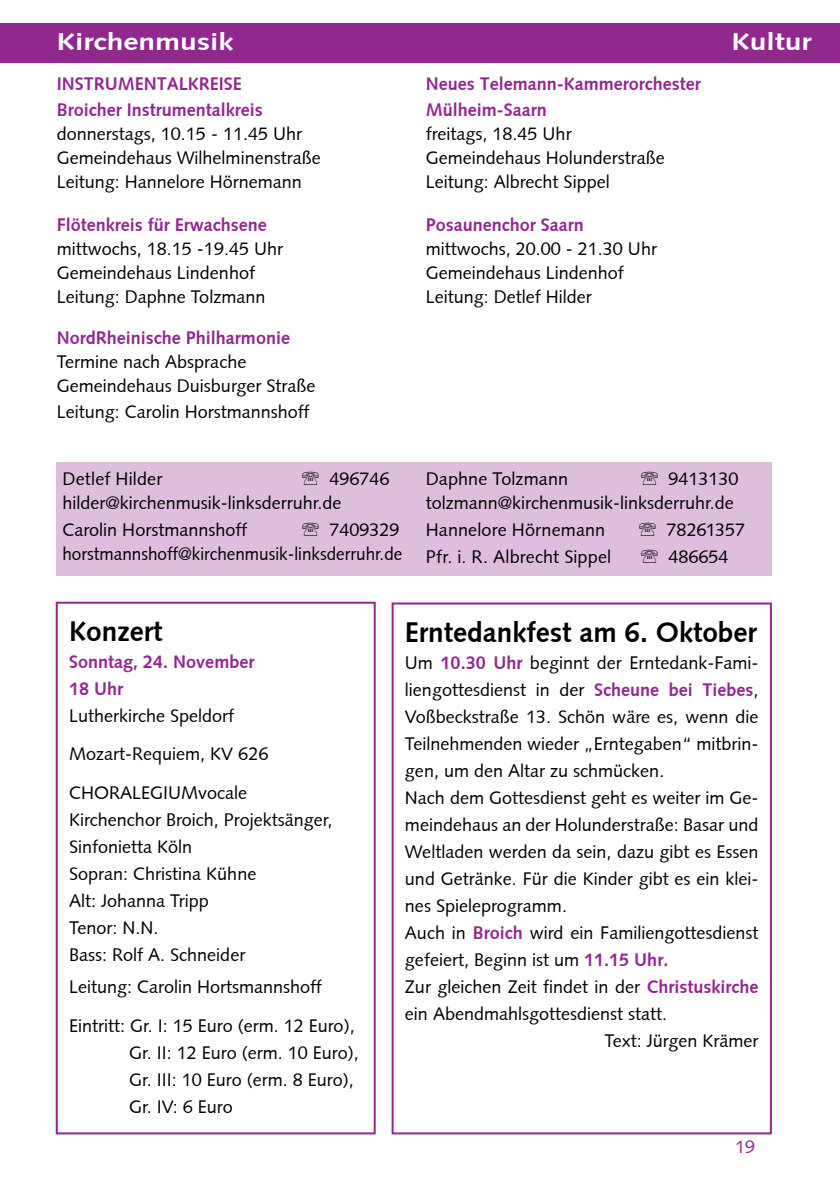
<style>
.page{position:relative;width:840px;height:1191px;background:#fff}
.page>*{position:absolute;margin:0;border:0;box-sizing:border-box;transform-origin:0 0}
.t1{font:700 28px "Syntax";color:#000}
.t2{font:700 24px "Syntax";color:#fff;scale:1.25 1}
.t3{font:18px/24px "Syntax";color:#000}
.t4{font:700 18px/26px "Syntax";color:#92278f}
.t5{font:18px "Syntax";color:#92278f}
.s1{font-weight:700;color:#92278f}
</style>
<div class="page">
<div style="left:0;top:23px;width:839px;height:39px;background:#92278f"></div>
<div style="left:57px;top:462px;width:714px;height:113px;background:#debedd"></div>
<div style="left:56px;top:602px;width:319px;height:532px;border:2px solid #92278f"></div>
<div style="left:391px;top:602px;width:380px;height:532px;border:2px solid #92278f"></div>
<h2 class="t2" style="left:57px;top:28px;width:143px">Kirchenmusik</h2>
<h2 class="t2" style="left:731px;top:28px;width:66px">Kultur</h2>
<p class="t4" style="left:57px;top:71px;width:207px">Instrumentalkreise<br>Broicher Instrumentalkreis</p>
<p class="t3" style="left:57px;top:122px;width:265px">donnerstags, 10.15 - 11.45 Uhr<br>Gemeindehaus Wilhelminenstraße<br>Leitung: Hannelore Hörnemann</p>
<p class="t4" style="left:57px;top:212px;width:211px">Flötenkreis für Erwachsene</p>
<p class="t3" style="left:57px;top:237px;width:228px">mittwochs, 18.15 -19.45 Uhr<br>Gemeindehaus Lindenhof<br>Leitung: Daphne Tolzmann</p>
<p class="t4" style="left:57px;top:325px;width:235px">NordRheinische Philharmonie</p>
<p class="t3" style="left:57px;top:350px;width:260px">Termine nach Absprache<br>Gemeindehaus Duisburger Straße</p>
<p class="t3" style="left:57px;top:400px;width:254px">Leitung: Carolin Horstmannshoff</p>
<p class="t4" style="left:425px;top:71px;width:276px">Neues Telemann-Kammerorchester<br>Mülheim-Saarn</p>
<p class="t3" style="left:425px;top:122px;width:241px">freitags, 18.45 Uhr<br>Gemeindehaus Holunderstraße<br>Leitung: Albrecht Sippel</p>
<p class="t4" style="left:425px;top:212px;width:160px">Posaunenchor Saarn</p>
<p class="t3" style="left:425px;top:237px;width:233px">mittwochs, 20.00 - 21.30 Uhr<br>Gemeindehaus Lindenhof<br>Leitung: Detlef Hilder</p>
<p class="t3" style="left:62px;top:466px;width:101px">Detlef Hilder</p>
<p class="t3" style="left:62px;top:466px;width:328px;text-indent:267px">496746 hilder@kirchenmusik-linksderruhr.de</p>
<p class="t3" style="left:62px;top:518px;width:186px">Carolin Horstmannshoff</p>
<p class="t3" style="left:62px;top:518px;width:341px;text-align:right">7409329 horstmannshoff@kirchenmusik-linksderruhr.de</p>
<p class="t3" style="left:425px;top:466px;width:144px">Daphne Tolzmann</p>
<p class="t3" style="left:425px;top:466px;width:314px;text-align:right">9413130 tolzmann@kirchenmusik-linksderruhr.de</p>
<p class="t3" style="left:425px;top:518px;width:181px">Hannelore Hörnemann</p>
<p class="t3" style="left:666px;top:518px;width:80px">78261357</p>
<p class="t3" style="left:425px;top:545px;width:187px">Pfr. i. R. Albrecht Sippel</p>
<p class="t3" style="left:668px;top:545px;width:62px">486654</p>
<h1 class="t1" style="left:69px;top:615px;width:95px">Konzert</h1>
<p class="t4" style="left:69px;top:648px;width:187px;line-height:27px">Sonntag, 24. November<br>18 Uhr</p>
<p class="t3" style="left:69px;top:696px;width:201px;line-height:38.4px">Lutherkirche Speldorf<br>Mozart-Requiem, KV 626<br>CHORALEGIUMvocale</p>
<p class="t3" style="left:69px;top:806px;width:265px;line-height:27px">Kirchenchor Broich, Projektsänger,<br>Sinfonietta Köln<br>Sopran: Christina Kühne<br>Alt: Johanna Tripp<br>Tenor: N.N.<br>Bass: Rolf A. Schneider</p>
<p class="t3" style="left:69px;top:968px;width:287px;line-height:38.4px">Leitung: Carolin Hortsmannshoff<br>Eintritt: Gr. I: 15 Euro (erm. 12 Euro),</p>
<p class="t3" style="left:129px;top:1039px;width:231px;line-height:27px">Gr. II: 12 Euro (erm. 10 Euro),<br>Gr. III: 10 Euro (erm. 8 Euro),<br>Gr. IV: 6 Euro</p>
<h1 class="t1" style="left:405px;top:616px;width:353px">Erntedankfest am 6. Oktober</h1>
<p class="t3" style="left:405px;top:650px;width:355px">Um <span class="s1">10.30 Uhr</span> beginnt der Erntedank-Fami-</p>
<p class="t3" style="left:405px;top:677px;width:355px">liengottesdienst in der <span class="s1">Scheune bei Tiebes</span>,</p>
<p class="t3" style="left:405px;top:704px;width:355px">Voßbeckstraße 13. Schön wäre es, wenn die</p>
<p class="t3" style="left:405px;top:731px;width:355px">Teilnehmenden wieder „Erntegaben“ mitbrin-</p>
<p class="t3" style="left:405px;top:758px;width:261px">gen, um den Altar zu schmücken.</p>
<p class="t3" style="left:405px;top:785px;width:355px">Nach dem Gottesdienst geht es weiter im Ge-</p>
<p class="t3" style="left:405px;top:812px;width:355px">meindehaus an der Holunderstraße: Basar und</p>
<p class="t3" style="left:405px;top:839px;width:355px">Weltladen werden da sein, dazu gibt es Essen</p>
<p class="t3" style="left:405px;top:866px;width:355px">und Getränke. Für die Kinder gibt es ein klei-</p>
<p class="t3" style="left:405px;top:893px;width:163px">nes Spieleprogramm.</p>
<p class="t3" style="left:405px;top:920px;width:355px">Auch in <span class="s1">Broich</span> wird ein Familiengottesdienst</p>
<p class="t3" style="left:405px;top:947px;width:265px">gefeiert, Beginn ist um <span class="s1">11.15 Uhr.</span></p>
<p class="t3" style="left:405px;top:974px;width:355px">Zur gleichen Zeit findet in der <span class="s1">Christuskirche</span></p>
<p class="t3" style="left:405px;top:1001px;width:264px">ein Abendmahlsgottesdienst statt.</p>
<p class="t3" style="left:604px;top:1028px;width:155px">Text: Jürgen Krämer</p>
<p class="t5" style="left:734px;top:1135px;width:22px">19</p>
</div>
